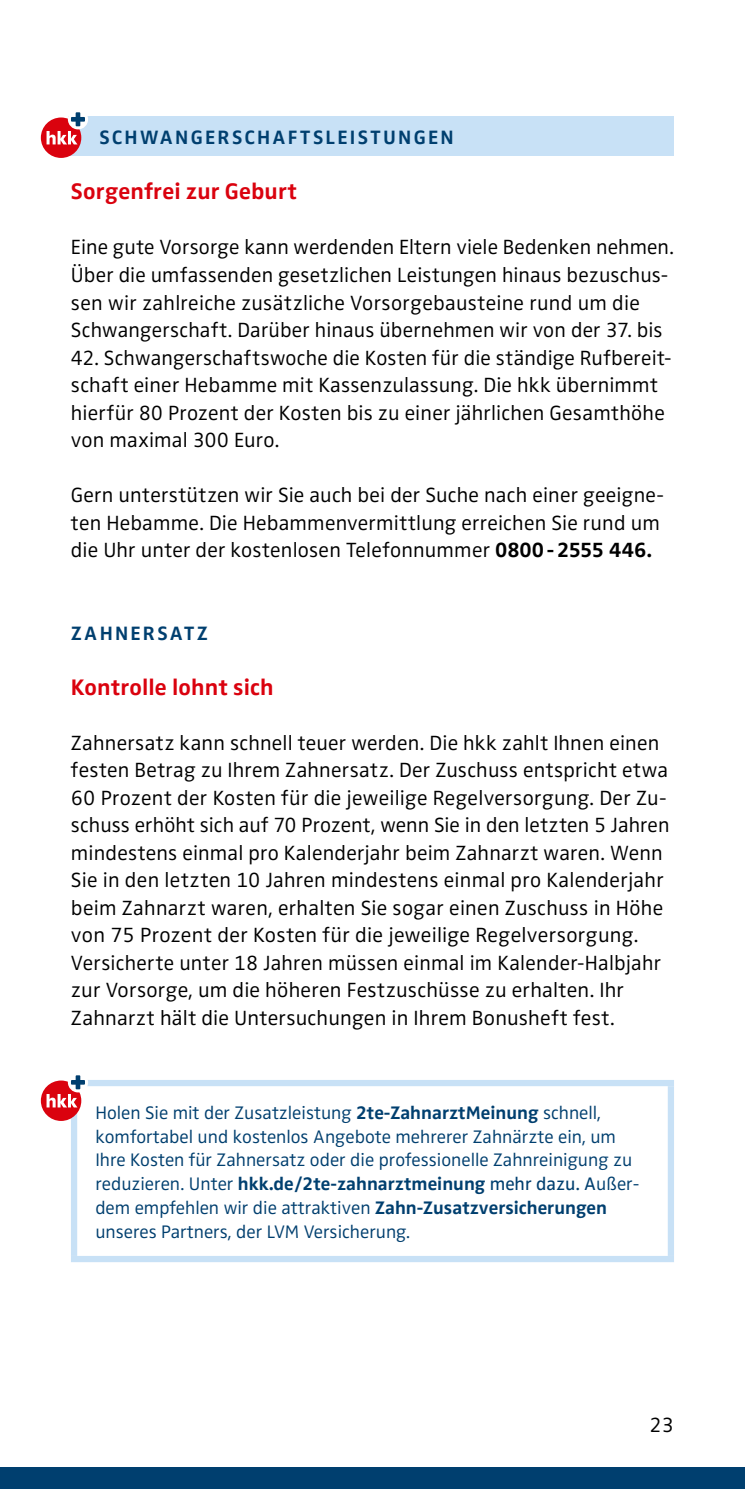
<style>
.page{position:relative;width:745px;height:1489px;background:#fff}
.page>*{position:absolute;margin:0;border:0;box-sizing:border-box;transform-origin:0 0}
.Subline{font:700 23.25px "Zwo Pro";letter-spacing:.01em;color:#da020e}
.Copy{font:300 21.25px/27.5px "Zwo Pro";letter-spacing:.01em;color:#000}
.Unter-Rubrik{font:700 20px "Zwo Pro";letter-spacing:.11em;color:#003f6f}
.Infobox___Copy_blau{font:300 18.75px/23.8px "Zwo Pro";color:#003f6f}
.s1{font-weight:700}
.s2{font-weight:400}
</style>
<div class="page">
<div style="left:69px;top:117px;width:604px;height:39px;background:#c8e1f6"></div>
<div style="left:41px;top:117px;width:40px;height:41px;background:#da020e;border-radius:50%"></div>
<div style="left:68px;top:109px;width:20px;height:20px;background:#fff;border-radius:50%"></div>
<svg style="left:46px;top:112px;width:39px;height:32px"></svg>
<div style="left:0;top:1467px;width:744px;height:21px;background:#003f6f"></div>
<div style="left:71px;top:1079px;width:602px;height:7px;background:#c8e1f6"></div>
<div style="left:71px;top:1086px;width:6px;height:169px;background:#c8e1f6"></div>
<div style="left:667px;top:1086px;width:6px;height:169px;background:#c8e1f6"></div>
<div style="left:71px;top:1255px;width:602px;height:6px;background:#c8e1f6"></div>
<div style="left:41px;top:1080px;width:40px;height:40px;background:#da020e;border-radius:50%"></div>
<div style="left:68px;top:1072px;width:20px;height:20px;background:#fff;border-radius:50%"></div>
<svg style="left:46px;top:1075px;width:39px;height:32px"></svg>
<p class="Unter-Rubrik" style="left:99px;top:122px;width:355px">SCHWANGERSCHAFTSLEISTUNGEN</p>
<p class="Subline" style="left:71px;top:174px;width:227px">Sorgenfrei zur Geburt</p>
<p class="Copy" style="left:71px;top:232px;width:604px">Eine gute Vorsorge kann werdenden Eltern viele Bedenken nehmen.<br>Über die umfassenden gesetzlichen Leistungen hinaus bezuschus&shy;sen wir zahlreiche zusätzliche Vorsorgebausteine rund um die Schwangerschaft. Darüber hinaus übernehmen wir von der 37. bis</p>
<p class="Copy" style="left:71px;top:342px;width:602px">42. Schwangerschaftswoche die Kosten für die ständige Rufbereit&shy;schaft einer Hebamme mit Kassenzulassung. Die hkk übernimmt hierfür 80 Prozent der Kosten bis zu einer jährlichen Gesamthöhe von maximal 300 Euro.</p>
<p class="Copy" style="left:71px;top:480px;width:594px">Gern unterstützen wir Sie auch bei der Suche nach einer geeigne&shy;ten Hebamme. Die Hebammenvermittlung erreichen Sie rund um die Uhr unter der kostenlosen Telefonnummer <span class="s1">0800-2555 446.</span></p>
<p class="Unter-Rubrik" style="left:71px;top:617px;width:138px">ZAHNERSATZ</p>
<p class="Subline" style="left:71px;top:669px;width:204px">Kontrolle lohnt sich</p>
<p class="Copy" style="left:71px;top:727px;width:599px">Zahnersatz kann schnell teuer werden. Die hkk zahlt Ihnen einen festen Betrag zu Ihrem Zahnersatz. Der Zuschuss entspricht etwa 60 Prozent der Kosten für die jeweilige Regelversorgung. Der Zu&shy;schuss erhöht sich auf 70 Prozent, wenn Sie in den letzten 5 Jahren mindestens einmal pro Kalenderjahr beim Zahnarzt waren. Wenn Sie in den letzten 10 Jahren mindestens einmal pro Kalenderjahr beim Zahnarzt waren, erhalten Sie sogar einen Zuschuss in Höhe von 75 Prozent der Kosten für die jeweilige Regelversorgung.<br>Versicherte unter 18 Jahren müssen einmal im Kalender-Halbjahr zur Vorsorge, um die höheren Festzuschüsse zu erhalten. Ihr Zahnarzt hält die Untersuchungen in Ihrem Bonusheft fest.</p>
<p class="Infobox___Copy_blau" style="left:95px;top:1099px;width:545px">Holen Sie mit der Zusatzleistung <span class="s1">2te-ZahnarztMeinung</span> schnell, komfortabel und kostenlos Angebote mehrerer Zahnärzte ein, um Ihre Kosten für Zahnersatz oder die professionelle Zahnreinigung zu reduzieren. Unter <span class="s1">hkk.de/2te-zahnarztmeinung</span> <span class="s2">mehr dazu. A</span>ußer&shy;dem empfehlen wir die attraktiven <span class="s1">Zahn-Zusatzversicherungen </span>unseres Partners, der LVM Versicherung.</p>
<p class="Copy" style="left:649px;top:1409px;width:26px">23</p>
</div>
